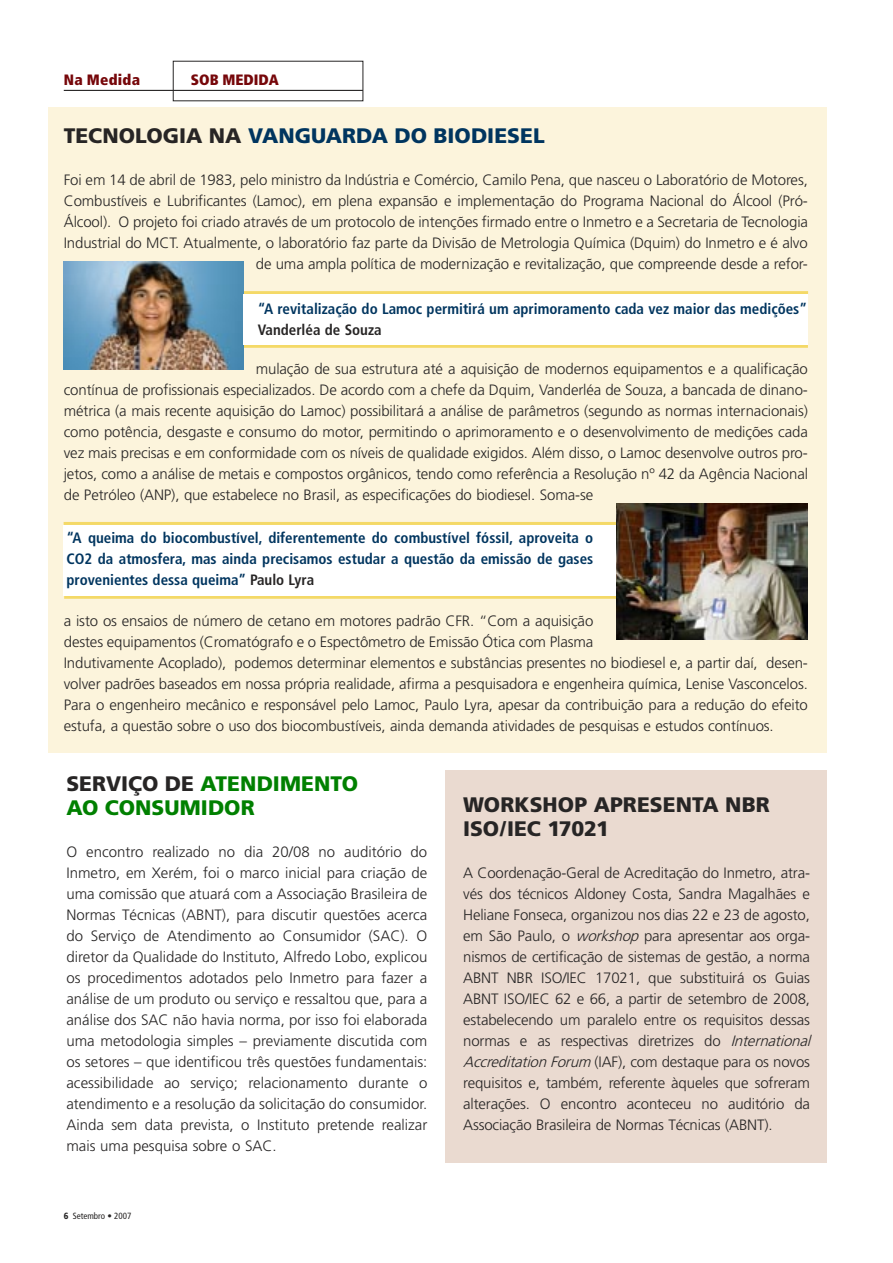
<style>
.page{position:relative;width:893px;height:1263px;background:#fff}
.page>*{position:absolute;margin:0;border:0;box-sizing:border-box;transform-origin:0 0}
.Título_1{font:900 21px "Frutiger";color:#00355f}
.Título_1-2{font:900 21px/24px "Frutiger";color:#272525}
.Título_1-3{font:900 21px "Frutiger";color:#008000}
.t1{font:300 15px/21px "Frutiger";letter-spacing:-.01em;color:#272525;text-align:justify}
.t2{font:700 condensed 15px/21px "Frutiger";color:#00355f;text-align:justify}
.t3{font:700 condensed 15px "Frutiger";color:#272525}
.t4{font:900 condensed 15px "Frutiger";color:#76070a}
.t5{font:900 condensed 15px "Frutiger";letter-spacing:.02em;color:#76070a}
.t6{font:condensed 9px "Frutiger";color:#272525}
.s1{color:#272525}
.s2{font-weight:900}
.s3{font-style:italic}
</style>
<div class="page">
<div style="left:48px;top:107px;width:778px;height:646px;background:#fcf4dc"></div>
<hr style="left:231px;top:345px;width:577px;height:3px;background:#f4d967">
<div style="left:445px;top:770px;width:381px;height:392px;background:#eadad0"></div>
<hr style="left:64px;top:90px;width:299px;height:1px;background:#272525">
<hr style="left:232px;top:291px;width:576px;height:3px;background:#f4d967">
<img style="left:64px;top:261px;width:179px;height:108px">
<hr style="left:64px;top:522px;width:577px;height:3px;background:#f4d967">
<hr style="left:64px;top:596px;width:578px;height:3px;background:#f4d967">
<img style="left:616px;top:504px;width:191px;height:136px">
<div style="left:64px;top:525px;width:552px;height:71px;background:#fff"></div>
<div style="left:243px;top:294px;width:565px;height:51px;background:#fff"></div>
<p class="t5" style="left:64px;top:70px;width:78px">Na Medida</p>
<p class="t4" style="left:191px;top:70px;width:90px">SOB MEDIDA</p>
<p class="Título_1" style="left:64px;top:123px;width:482px"><span class="s1">TECNOLOGIA NA</span> VANGUARDA DO BIODIESEL</p>
<p class="t1" style="left:64px;top:169px;width:746px;text-align:right">Foi em 14 de abril de 1983, pelo ministro da Indústria e Comércio, Camilo Pena, que nasceu o Laboratório de Motores, Combustíveis e Lubrificantes (Lamoc), em plena expansão e implementação do Programa Nacional do Álcool (Pró-Álcool). O projeto foi criado através de um protocolo de intenções firmado entre o Inmetro e a Secretaria de Tecnologia Industrial do MCT. Atualmente, o laboratório faz parte da Divisão de Metrologia Química (Dquim) do Inmetro e é alvo de uma ampla política de modernização e revitalização, que compreende desde a refor-</p>
<p class="t2" style="left:258px;top:298px;width:551px">“A revitalização do Lamoc permitirá um aprimoramento cada vez maior das medições”</p>
<p class="t3" style="left:258px;top:321px;width:125px">Vanderléa de Souza</p>
<p class="t1" style="left:64px;top:358px;width:746px;text-indent:192px">mulação de sua estrutura até a aquisição de modernos equipamentos e a qualificação contínua de profissionais especializados. De acordo com a chefe da Dquim, Vanderléa de Souza, a bancada de dinano&shy;métrica (a mais recente aquisição do Lamoc) possibilitará a análise de parâmetros (segundo as normas internacionais) como potência, desgaste e consumo do motor, permitindo o aprimoramento e o desenvolvimento de medições cada vez mais precisas e em conformidade com os níveis de qualidade exigidos. Além disso, o Lamoc desenvolve outros pro&shy;jetos, como a análise de metais e compostos orgânicos, tendo como referência a Resolução nº 42 da Agência Nacional de Petróleo (ANP), que estabelece no Brasil, as especificações do biodiesel. Soma-se</p>
<p class="t2" style="left:67px;top:528px;width:528px">“A queima do biocombustível, diferentemente do combustível fóssil, aproveita o CO2 da atmosfera, mas ainda precisamos estudar a questão da emissão de gases provenientes dessa queima” <span class="s1">Paulo Lyra</span></p>
<p class="t1" style="left:64px;top:610px;width:746px;text-align:left">a isto os ensaios de número de cetano em motores padrão CFR. “Com a aquisição<br>destes equipamentos (Cromatógrafo e o Espectômetro de Emissão Ótica com Plasma<br>Indutivamente Acoplado), podemos determinar elementos e substâncias presentes no biodiesel e, a partir daí, desen&shy;volver padrões baseados em nossa própria realidade, afirma a pesquisadora e engenheira química, Lenise Vasconcelos.<br>Para o engenheiro mecânico e responsável pelo Lamoc, Paulo Lyra, apesar da contribuição para a redução do efeito estufa, a questão sobre o uso dos biocombustíveis, ainda demanda atividades de pesquisas e estudos contínuos.</p>
<p class="Título_1-3" style="left:66px;top:770px;width:293px"><span class="s1">SERVIÇO DE</span> ATENDIMENTO</p>
<p class="Título_1-3" style="left:66px;top:794px;width:190px">AO CONSUMIDOR</p>
<p class="t1" style="left:66px;top:841px;width:362px">O encontro realizado no dia 20/08 no auditório do Inmetro, em Xerém, foi o marco inicial para criação de uma comissão que atuará com a Associação Brasileira de Normas Técnicas (ABNT), para discutir questões acerca do Serviço de Atendimento ao Consumidor (SAC). O diretor da Qualidade do Instituto, Alfredo Lobo, explicou os procedimentos adotados pelo Inmetro para fazer a análise de um produto ou serviço e ressaltou que, para a análise dos SAC não havia norma, por isso foi elaborada uma metodologia simples – previamente discutida com os setores – que identificou três questões fundamentais: acessibilidade ao serviço; relacionamento durante o atendimento e a resolução da solicitação do consumidor.<br>Ainda sem data prevista, o Instituto pretende realizar mais uma pesquisa sobre o SAC.</p>
<p class="t6" style="left:64px;top:1210px;width:69px"><span class="s2">6</span> Setembro • 2007</p>
<p class="Título_1-2" style="left:463px;top:792px;width:308px">WORKSHOP APRESENTA NBR<br>ISO/IEC 17021</p>
<p class="t1" style="left:463px;top:862px;width:353px;text-align:left">A Coordenação-Geral de Acreditação do Inmetro, atra&shy;vés dos técnicos Aldoney Costa, Sandra Magalhães e Heliane Fonseca, organizou nos dias 22 e 23 de agosto, em São Paulo, o <span class="s3">workshop</span> para apresentar aos orga&shy;nismos de certificação de sistemas de gestão, a norma ABNT NBR ISO/IEC 17021, que substituirá os Guias ABNT ISO/IEC 62 e 66, a partir de setembro de 2008, estabelecendo um paralelo entre os requisitos dessas normas e as respectivas diretrizes do <span class="s3">International AccreditationForum</span> (IAF), com destaque para os novos requisitos e, também, referente àqueles que sofreram alterações. O encontro aconteceu no auditório da Associação Brasileira de Normas Técnicas (ABNT).</p>
</div>
